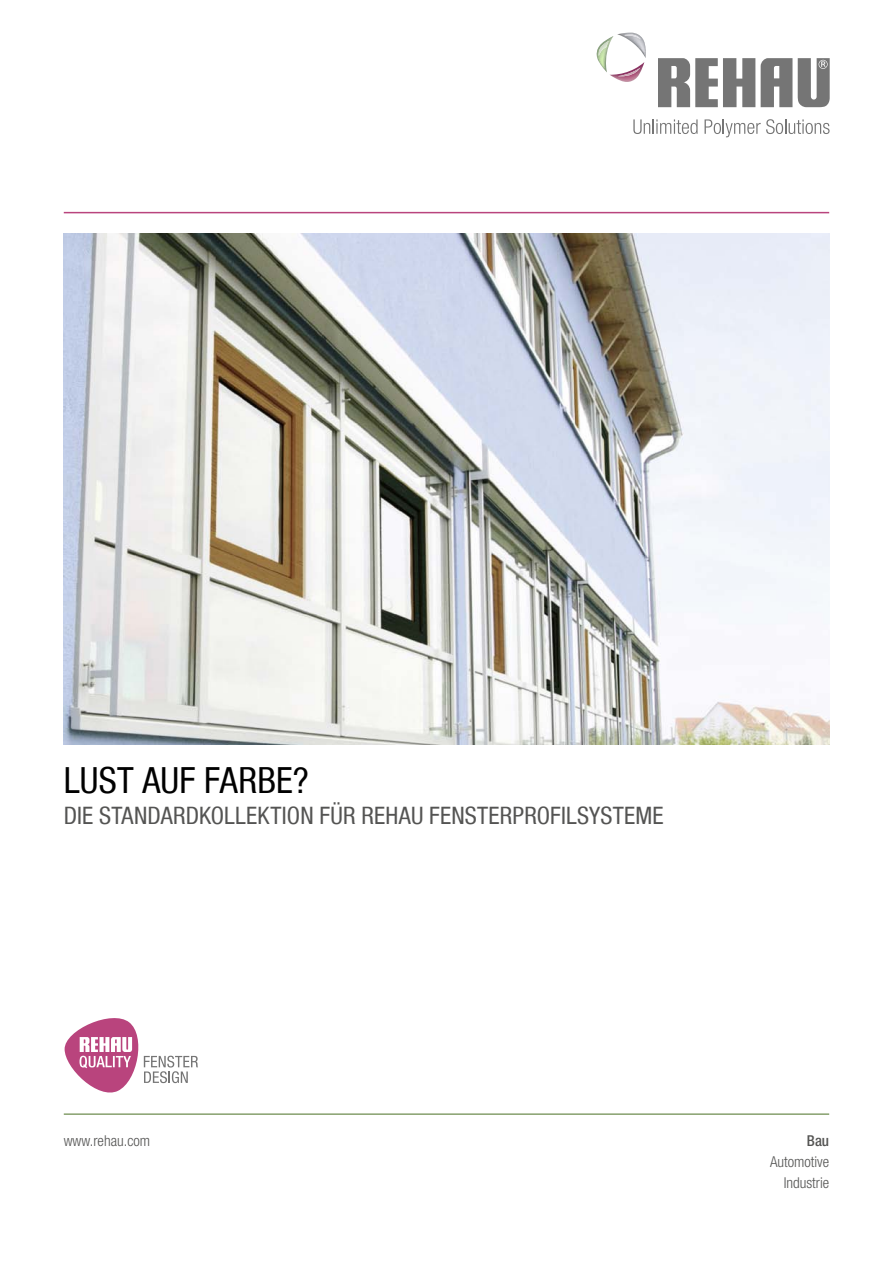
<style>
.page{position:relative;width:893px;height:1263px;background:#fff}
.page>*{position:absolute;margin:0;border:0;box-sizing:border-box;transform-origin:0 0}
.t1{font:condensed 36px "Helvetica Neue LT Com";letter-spacing:.005em;color:#000}
.t2{font:condensed 24px "Helvetica Neue LT Com";letter-spacing:.01em;color:#545453}
.t3{font:300 condensed 15px/21px "Helvetica Neue LT Com";color:#545453;text-align:right}
.t4{font:500 condensed 15px "Helvetica Neue LT Com";color:#545453}
</style>
<div class="page">
<hr style="left:64px;top:212px;width:765px;height:1px;background:#b9447d">
<hr style="left:64px;top:1113px;width:765px;height:2px;background:#86a06d">
<svg style="left:633px;top:119px;width:65px;height:15px"></svg>
<svg style="left:705px;top:119px;width:124px;height:18px"></svg>
<svg style="left:761px;top:58px;width:31px;height:49px;background:#868686"></svg>
<svg style="left:658px;top:58px;width:97px;height:49px"></svg>
<svg style="left:798px;top:58px;width:32px;height:49px;background:#909090"></svg>
<svg style="left:596px;top:33px;width:50px;height:49px"></svg>
<img style="left:598px;top:41px;width:11px;height:15px">
<img style="left:618px;top:68px;width:22px;height:8px">
<img style="left:624px;top:35px;width:17px;height:4px">
<img style="left:64px;top:234px;width:765px;height:510px">
<svg style="left:64px;top:1018px;width:134px;height:75px"></svg>
<h1 class="t1" style="left:64px;top:758px;width:246px">LUST AUF FARBE?</h1>
<p class="t2" style="left:64px;top:801px;width:601px">DIE STANDARDKOLLEKTION FÜR REHAU FENSTERPROFILSYSTEME</p>
<p class="t3" style="left:64px;top:1130px;width:88px">www.rehau.com</p>
<p class="t4" style="left:807px;top:1132px;width:24px">Bau</p>
<p class="t3" style="left:770px;top:1151px;width:61px">Automotive<br>Industrie</p>
</div>
